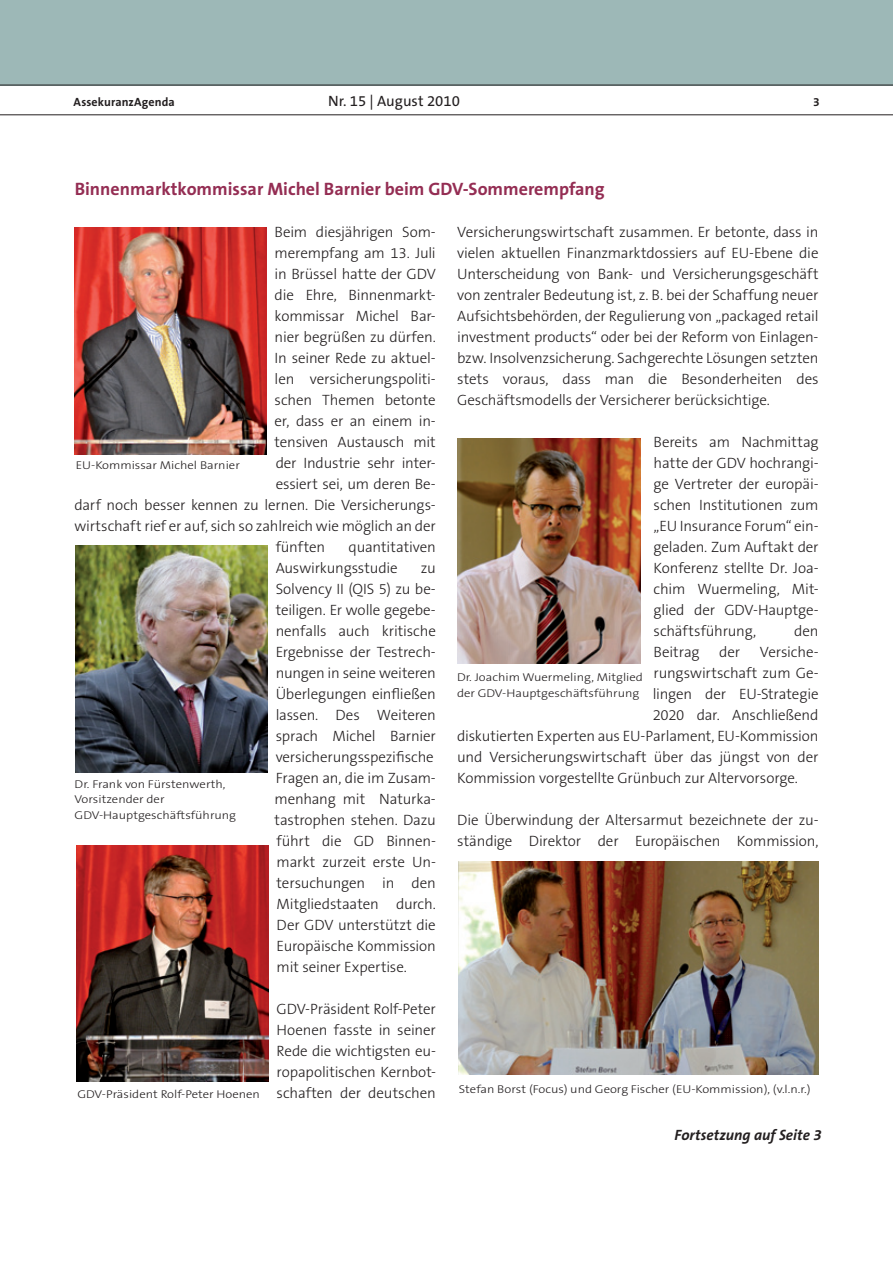
<style>
.page{position:relative;width:893px;height:1263px;background:#fff}
.page>*{position:absolute;margin:0;border:0;box-sizing:border-box;transform-origin:0 0}
.t1{font:700 18px "The Sans B7";color:#942d53}
.t2{font:300 15px/21px "The Sans B3";letter-spacing:-.01em;color:#231f20}
.t3{font:italic 700 15px "The Sans B7";letter-spacing:.005em;color:#231f20}
.t4{font:15px "The Sans B5 Plain";color:#231f20}
.t5{font:700 12px "The Sans B7";letter-spacing:.01em;color:#231f20}
.t6{font:300 11.4px/15.8px "The Sans B3";color:#231f20;scale:1.12 1}
</style>
<div class="page">
<div style="left:0;top:0;width:893px;height:85px;background:#9db8b7"></div>
<hr style="left:0;top:85px;width:893px;height:1px;background:#231f20">
<hr style="left:0;top:114px;width:893px;height:1px;background:#231f20">
<img style="left:77px;top:845px;width:191px;height:236px">
<img style="left:75px;top:227px;width:191px;height:228px">
<img style="left:458px;top:438px;width:183px;height:225px">
<img style="left:458px;top:861px;width:360px;height:214px">
<img style="left:76px;top:545px;width:191px;height:228px">
<p class="t5" style="left:74px;top:95px;width:103px">AssekuranzAgenda</p>
<p class="t4" style="left:328px;top:93px;width:133px">Nr. 15 | August 2010</p>
<p class="t5" style="left:813px;top:95px;width:8px">3</p>
<p class="t1" style="left:75px;top:179px;width:531px">Binnenmarktkommissar Michel Barnier beim GDV-Sommerempfang</p>
<p class="t2" style="left:275px;top:222px;width:163px">Beim diesjährigen Som-</p>
<p class="t2" style="left:275px;top:243px;width:163px">merempfang am 13. Juli</p>
<p class="t2" style="left:275px;top:264px;width:163px">in Brüssel hatte der GDV</p>
<p class="t2" style="left:275px;top:285px;width:163px">die Ehre, Binnenmarkt-</p>
<p class="t2" style="left:275px;top:306px;width:163px">kommissar Michel Bar-</p>
<p class="t2" style="left:275px;top:327px;width:163px">nier begrüßen zu dürfen.</p>
<p class="t2" style="left:275px;top:348px;width:163px">In seiner Rede zu aktuel-</p>
<p class="t2" style="left:275px;top:369px;width:163px">len versicherungspoliti-</p>
<p class="t2" style="left:275px;top:390px;width:163px">schen Themen betonte</p>
<p class="t2" style="left:275px;top:411px;width:163px">er, dass er an einem in-</p>
<p class="t2" style="left:275px;top:432px;width:163px">tensiven Austausch mit</p>
<p class="t2" style="left:276px;top:453px;width:162px">der Industrie sehr inter-</p>
<p class="t2" style="left:276px;top:474px;width:162px">essiert sei, um deren Be-</p>
<p class="t2" style="left:74px;top:495px;width:363px">darf noch besser kennen zu lernen. Die Versicherungs-</p>
<p class="t2" style="left:74px;top:516px;width:363px">wirtschaft rief er auf, sich so zahlreich wie möglich an der</p>
<p class="t2" style="left:276px;top:537px;width:51px">fünften</p>
<p class="t6" style="left:76px;top:458px;width:148px">EU-Kommissar Michel Barnier</p>
<p class="t2" style="left:276px;top:537px;width:162px;text-indent:73px">quantitativen<br>Auswirkungsstudie</p>
<p class="t2" style="left:275px;top:558px;width:163px;text-indent:146px">zu<br>Solvency II (QIS 5) zu be&shy;teiligen. Er wolle gegebe&shy;nenfalls auch kritische<br>Ergebnisse der Testrech&shy;nungen in seine weiteren<br>Überlegungen einfließen lassen. Des Weiteren sprach Michel Barnier versicherungsspezifische<br>Fragen an, die im Zusam&shy;menhang mit Naturka&shy;tastrophen stehen. Dazu führt die GD Binnen&shy;markt zurzeit erste Un&shy;tersuchungen in den<br>Mitgliedstaaten durch.<br>Der GDV unterstützt die<br>Europäische Kommission mit seiner Expertise.</p>
<p class="t2" style="left:277px;top:999px;width:161px;text-align:justify">GDV-Präsident Rolf-Peter Hoenen fasste in seiner Rede die wichtigsten eu&shy;ropapolitischen Kernbot&shy;schaften der deutschen</p>
<p class="t6" style="left:75px;top:776px;width:146px">Dr. Frank von Fürstenwerth,<br>Vorsitzender der<br>GDV-Hauptgeschäftsführung</p>
<p class="t6" style="left:77px;top:1086px;width:164px">GDV-Präsident Rolf-Peter Hoenen</p>
<p class="t2" style="left:457px;top:222px;width:363px;text-align:justify">Versicherungswirtschaft zusammen. Er betonte, dass in vielen aktuellen Finanzmarktdossiers auf EU-Ebene die Unterscheidung von Bank- und Versicherungsgeschäft von zentraler Bedeutung ist, z. B. bei der Schaffung neuer Aufsichtsbehörden, der Regulierung von „packaged retail investment products“ oder bei der Reform von Einlagen&shy;bzw. Insolvenzsicherung. Sachgerechte Lösungen setzten stets voraus, dass man die Besonderheiten des Geschäftsmodells der Versicherer berücksichtige.</p>
<p class="t2" style="left:654px;top:432px;width:166px;text-align:justify">Bereits am Nachmittag hatte der GDV hochrangi&shy;ge Vertreter der europäi&shy;schen Institutionen zum „EU Insurance Forum“ ein&shy;geladen. Zum Auftakt der Konferenz stellte Dr. Joa&shy;chim Wuermeling, Mit&shy;glied der GDV-Hauptge&shy;schäftsführung,</p>
<p class="t2" style="left:794px;top:621px;width:26px">den</p>
<p class="t2" style="left:654px;top:642px;width:47px">Beitrag</p>
<p class="t2" style="left:719px;top:642px;width:22px">der</p>
<p class="t2" style="left:760px;top:642px;width:60px">Versiche-</p>
<p class="t2" style="left:654px;top:663px;width:166px">rungswirtschaft zum Ge-</p>
<p class="t2" style="left:653px;top:684px;width:167px">lingen der EU-Strategie</p>
<p class="t2" style="left:653px;top:705px;width:167px">2020 dar. Anschließend</p>
<p class="t2" style="left:457px;top:726px;width:363px">diskutierten Experten aus EU-Parlament, EU-Kommission</p>
<p class="t2" style="left:457px;top:747px;width:363px">und Versicherungswirtschaft über das jüngst von der</p>
<p class="t2" style="left:457px;top:768px;width:342px">Kommission vorgestellte Grünbuch zur Altervorsorge.</p>
<p class="t2" style="left:457px;top:810px;width:363px">Die Überwindung der Altersarmut bezeichnete der zu&shy;ständige Direktor der Europäischen Kommission,</p>
<p class="t6" style="left:457px;top:670px;width:168px">Dr. Joachim Wuermeling, Mitglied der GDV-Hauptgeschäftsführung</p>
<p class="t6" style="left:459px;top:1082px;width:316px">Stefan Borst (Focus) und Georg Fischer (EU-Kommission), (v.l.n.r.)</p>
<p class="t3" style="left:675px;top:1127px;width:149px">Fortsetzung auf Seite 3</p>
</div>
